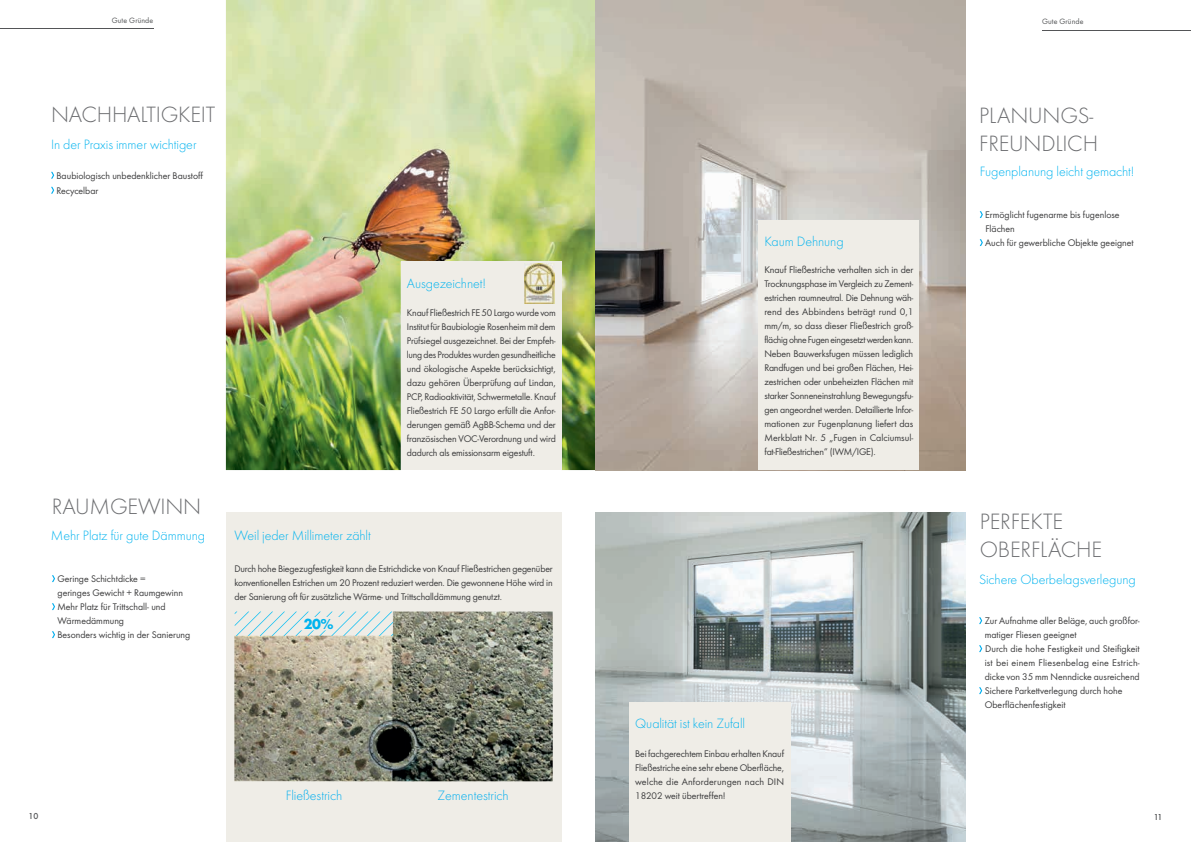
<style>
.page{position:relative;width:1191px;height:842px;background:#fff}
.page>*{position:absolute;margin:0;border:0;box-sizing:border-box;transform-origin:0 0}
.t1{font:300 23px/28px "Futura";letter-spacing:-.01em;color:#6c6d70}
.t2{font:700 15px "Futura";color:#00b3ef}
.t3{font:300 14px "Futura";letter-spacing:-.005em;color:#00b3ef}
.t4{font:300 14px "Futura";letter-spacing:-.005em;color:#00aeef}
.t5{font:10px/14px "Futura Boo";color:#3e3e3f}
.t6{font:8px "Futura Boo";letter-spacing:.01em;color:#545557}
.t7{font:500 8px "Futura";color:#545557}
</style>
<div class="page">
<img style="left:226px;top:0;width:739px;height:470px">
<div style="left:401px;top:261px;width:160px;height:209px;background:#efede7"></div>
<div style="left:226px;top:512px;width:335px;height:330px;background:#efede7"></div>
<svg style="left:51px;top:172px;width:3px;height:7px"></svg>
<svg style="left:51px;top:187px;width:3px;height:7px"></svg>
<svg style="left:52px;top:575px;width:3px;height:7px"></svg>
<svg style="left:52px;top:603px;width:3px;height:7px"></svg>
<svg style="left:52px;top:631px;width:3px;height:7px"></svg>
<img style="left:234px;top:611px;width:319px;height:170px">
<svg style="left:979px;top:617px;width:3px;height:7px"></svg>
<svg style="left:979px;top:645px;width:3px;height:7px"></svg>
<svg style="left:979px;top:687px;width:3px;height:7px"></svg>
<img style="left:595px;top:512px;width:370px;height:330px">
<div style="left:758px;top:221px;width:161px;height:249px;background:#efede7"></div>
<img style="left:524px;top:264px;width:30px;height:39px">
<div style="left:629px;top:703px;width:161px;height:139px;background:#efede7"></div>
<svg style="left:235px;top:611px;width:158px;height:25px"></svg>
<svg style="left:979px;top:211px;width:4px;height:7px"></svg>
<svg style="left:979px;top:239px;width:4px;height:7px"></svg>
<hr style="left:1042px;top:30px;width:149px;height:1px;background:#545557">
<hr style="left:0;top:29px;width:153px;height:1px;background:#545557">
<p class="t6" style="left:112px;top:16px;width:43px">Gute Gründe</p>
<p class="t6" style="left:1042px;top:17px;width:43px">Gute Gründe</p>
<h1 class="t1" style="left:51px;top:101px;width:166px">NACHHALTIGKEIT</h1>
<h3 class="t3" style="left:51px;top:136px;width:147px">In der Praxis immer wichtiger</h3>
<p class="t5" style="left:56px;top:168px;width:148px;line-height:15px">Baubiologisch unbedenklicher Baustoff<br>Recycelbar</p>
<h1 class="t1" style="left:979px;top:102px;width:120px">PLANUNGS-<br>FREUNDLICH</h1>
<h3 class="t3" style="left:979px;top:163px;width:156px">Fugenplanung leicht gemacht!</h3>
<h3 class="t3" style="left:407px;top:275px;width:81px">Ausgezeichnet!</h3>
<p class="t5" style="left:407px;top:306px;width:150px;text-align:justify">Knauf Fließestrich FE 50 Largo wurde vom Institut für Baubiologie Rosenheim mit dem Prüfsiegel ausgezeichnet. Bei der Empfeh&shy;lung des Produktes wurden gesundheitliche und ökologische Aspekte berücksichtigt, dazu gehören Überprüfung auf Lindan, PCP, Radioaktivität, Schwermetalle. Knauf Fließestrich FE 50 Largo erfüllt die Anfor&shy;derungen gemäß AgBB-Schema und der französischen VOC-Verordnung und wird dadurch als emissionsarm eigestuft.</p>
<h3 class="t3" style="left:764px;top:234px;width:81px">Kaum Dehnung</h3>
<p class="t5" style="left:764px;top:263px;width:150px;text-align:justify">Knauf Fließestriche verhalten sich in der Trocknungsphase im Vergleich zu Zement&shy;estrichen raumneutral. Die Dehnung wäh&shy;rend des Abbindens beträgt rund 0,1 mm/m, so dass dieser Fließestrich groß&shy;flächig ohne Fugen eingesetzt werden kann.<br>Neben Bauwerksfugen müssen lediglich Randfugen und bei großen Flächen, Hei&shy;zestrichen oder unbeheizten Flächen mit starker Sonneneinstrahlung Bewegungsfu&shy;gen angeordnet werden. Detaillierte Infor&shy;mationen zur Fugenplanung liefert das Merkblatt Nr. 5 „Fugen in Calciumsul&shy;fat-Fließestrichen“ (IWM/IGE).</p>
<p class="t5" style="left:985px;top:208px;width:150px">Ermöglicht fugenarme bis fugenlose<br>Flächen<br>Auch für gewerbliche Objekte geeignet</p>
<h1 class="t1" style="left:52px;top:493px;width:151px">RAUMGEWINN</h1>
<h3 class="t3" style="left:51px;top:527px;width:156px">Mehr Platz für gute Dämmung</h3>
<p class="t5" style="left:57px;top:572px;width:134px">Geringe Schichtdicke =<br>geringes Gewicht + Raumgewinn<br>Mehr Platz für Trittschall- und<br>Wärmedämmung<br>Besonders wichtig in der Sanierung</p>
<h3 class="t3" style="left:234px;top:527px;width:138px">Weil jeder Millimeter zählt</h3>
<p class="t5" style="left:234px;top:561px;width:320px;text-align:justify">Durch hohe Biegezugfestigkeit kann die Estrichdicke von Knauf Fließestrichen gegenüber konventionellen Estrichen um 20 Prozent reduziert werden. Die gewonnene Höhe wird in der Sanierung oft für zusätzliche Wärme- und Trittschalldämmung genutzt.</p>
<h2 class="t2" style="left:304px;top:614px;width:32px">20%</h2>
<h1 class="t1" style="left:979px;top:508px;width:124px">PERFEKTE<br>OBERFLÄCHE</h1>
<h3 class="t3" style="left:979px;top:572px;width:158px">Sichere Oberbelagsverlegung</h3>
<p class="t5" style="left:984px;top:614px;width:156px">Zur Aufnahme aller Beläge, auch großfor&shy;matiger Fliesen geeignet<br>Durch die hohe Festigkeit und Steifigkeit ist bei einem Fliesenbelag eine Estrich&shy;dicke von 35 mm Nenndicke ausreichend Sichere Parkettverlegung durch hohe Oberflächenfestigkeit</p>
<h3 class="t4" style="left:286px;top:787px;width:58px">Fließestrich</h3>
<h3 class="t4" style="left:437px;top:787px;width:73px">Zementestrich</h3>
<h3 class="t3" style="left:635px;top:716px;width:111px">Qualität ist kein Zufall</h3>
<p class="t5" style="left:635px;top:747px;width:150px;text-align:justify">Bei fachgerechtem Einbau erhalten Knauf Fließestriche eine sehr ebene Oberfläche, welche die Anforderungen nach DIN 18202 weit übertreffen!</p>
<p class="t7" style="left:28px;top:810px;width:11px">10</p>
<p class="t7" style="left:1153px;top:812px;width:10px">11</p>
</div>
